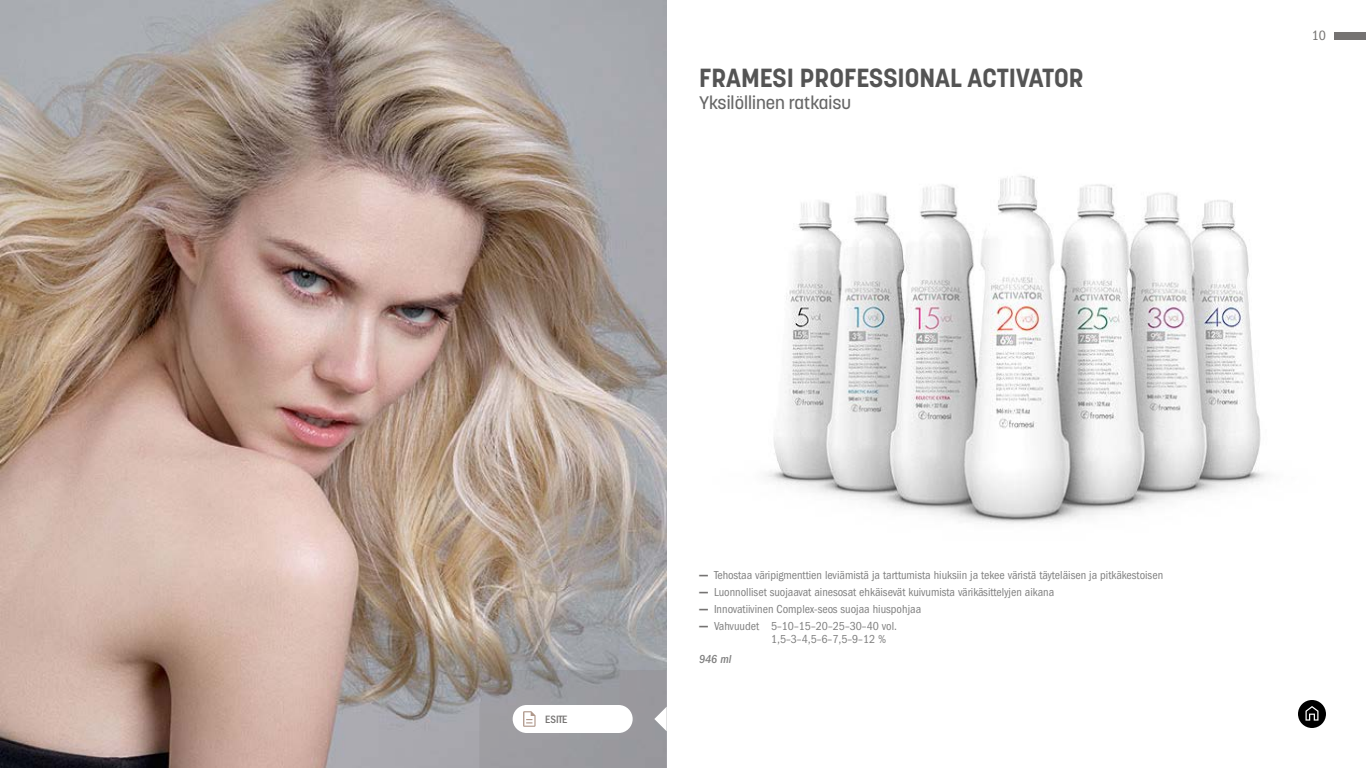
<style>
.page{position:relative;width:1366px;height:768px;background:#fff}
.page>*{position:absolute;margin:0;border:0;box-sizing:border-box;transform-origin:0 0}
.t1{font:700 26px "Korolev";color:#545454}
.t2{font:500 18px "Korolev";color:#666}
.t3{font:condensed 14px "Franklin Gothic LT Pro";color:#757372}
.t4{font:condensed 12px/13px "Franklin Gothic LT Pro";color:#808080}
.t5{font:italic 500 condensed 12px "Franklin Gothic LT Pro";color:#808080}
.t6{font:500 condensed 11px "Franklin Gothic LT Pro";color:#757372}
.s1{font-family:"Gotham";font-weight:700;font-stretch:normal;font-size:11px;color:#757372}
</style>
<div class="page">
<img style="left:768px;top:176px;width:497px;height:348px">
<img style="left:0;top:0;width:667px;height:768px">
<div style="left:1334px;top:32px;width:32px;height:8px;background:#757372"></div>
<div style="left:1298px;top:700px;width:28px;height:28px;background:#000;border-radius:50%"></div>
<svg style="left:1306px;top:706px;width:12px;height:15px"></svg>
<svg style="left:479px;top:670px;width:188px;height:98px"></svg>
<h1 class="t1" style="left:699px;top:61px;width:386px">FRAMESI PROFESSIONAL ACTIVATOR</h1>
<h2 class="t2" style="left:699px;top:91px;width:154px">Yksilöllinen ratkaisu</h2>
<p class="t3" style="left:1312px;top:28px;width:16px">10</p>
<p class="t6" style="left:545px;top:713px;width:23px">ESITE</p>
<p class="t4" style="left:699px;top:569px;width:466px"><span class="s1">—</span> Tehostaa väripigmenttien leviämistä ja tarttumista hiuksiin ja tekee väristä täyteläisen ja pitkäkestoisen</p>
<p class="t4" style="left:699px;top:586px;width:357px"><span class="s1">—</span> Luonnolliset suojaavat ainesosat ehkäisevät kuivumista värikäsittelyjen aikana</p>
<p class="t4" style="left:699px;top:603px;width:224px"><span class="s1">—</span> Innovatiivinen Complex-seos suojaa hiuspohjaa</p>
<p class="t4" style="left:771px;top:620px;width:128px;text-indent:-72px"><span class="s1">—</span> Vahvuudet 5–10–15–20–25–30–40 vol.<br>1,5–3–4,5–6–7,5–9–12 %</p>
<p class="t5" style="left:699px;top:653px;width:34px">946 ml</p>
</div>
